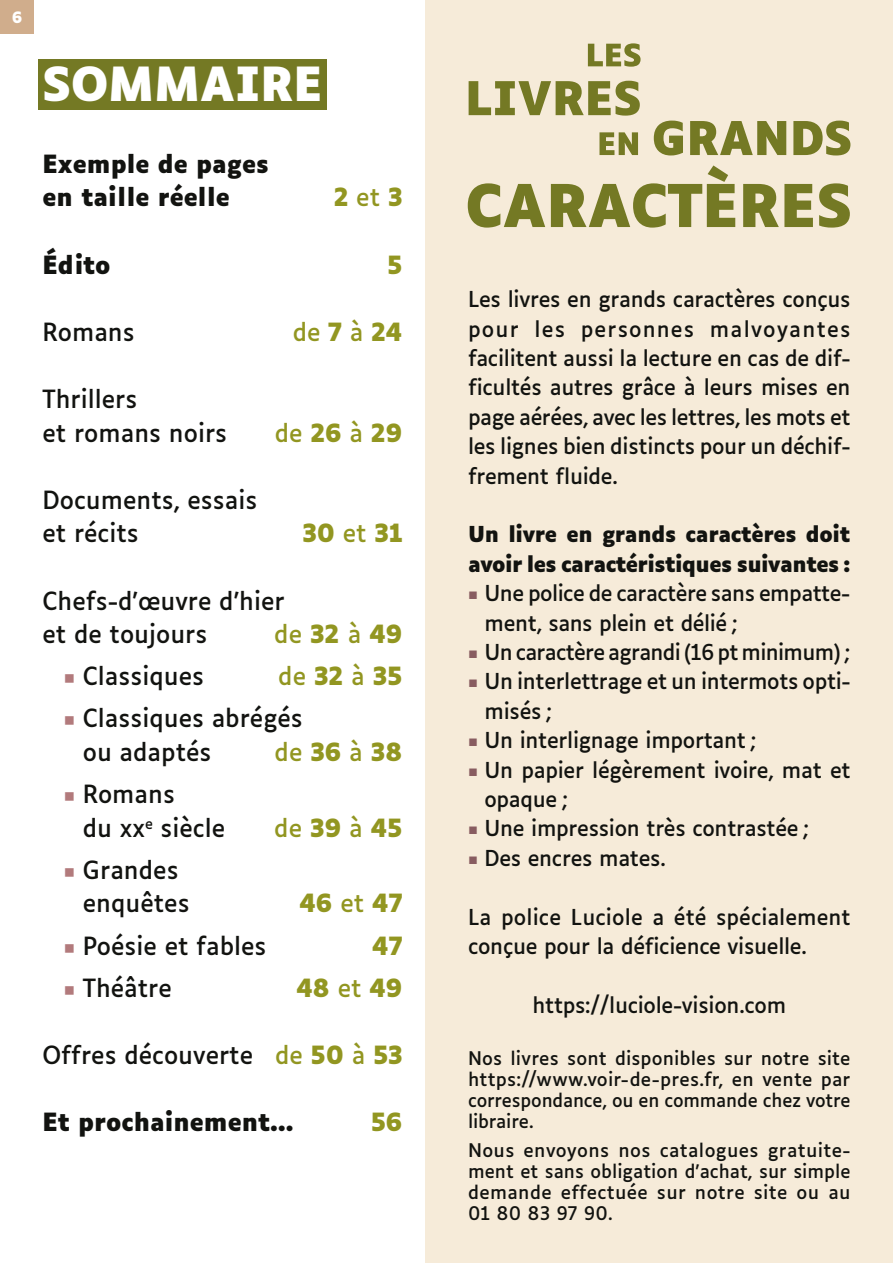
<style>
.page{position:relative;width:893px;height:1263px;background:#fff}
.page>*{position:absolute;margin:0;border:0;box-sizing:border-box;transform-origin:0 0}
.t1{font:700 45px "Luciole";color:#fff}
.t2{font:24px/33.6px "Luciole";color:#121310}
.t3{font:700 24px "Luciole";letter-spacing:-.01em;color:#929621}
.t4{font:700 24px/33.6px "Luciole";color:#121310}
.t5{font:24px "Luciole";color:#929621}
.t6{font:21px/29.4px "Luciole";letter-spacing:-.015em;color:#121310;text-align:justify}
.t7{font:700 21px "Luciole";letter-spacing:-.025em;color:#121310}
.t8{font:18px/21px "Luciole";color:#121310;text-align:justify}
.t9{font:700 15px "Luciole";color:#fff}
.s1{font-weight:400}
.s2{font-weight:700}
.s3{color:#929621}
.s4{font-weight:700;color:#929621}
.s5{color:#b27a7c}
.s6{font-weight:700;color:#885c60}
</style>
<div class="page">
<div style="left:0;top:0;width:34px;height:34px;background:#d0ad8c"></div>
<div style="left:425px;top:0;width:468px;height:1263px;background:#f6ebd9"></div>
<div style="left:38px;top:59px;width:289px;height:51px;background:#747924"></div>
<svg style="left:468px;top:165px;width:382px;height:63px"></svg>
<svg style="left:469px;top:81px;width:381px;height:74px"></svg>
<svg style="left:588px;top:43px;width:53px;height:24px"></svg>
<p class="t9" style="left:12px;top:9px;width:12px">6</p>
<h1 class="t1" style="left:43px;top:59px;width:281px">SOMMAIRE</h1>
<p class="t4" style="left:43px;top:148px;width:228px">Exemple de pages en taille réelle</p>
<p class="t3" style="left:334px;top:184px;width:70px">2 <span class="s1">et</span> 3</p>
<p class="t4" style="left:43px;top:248px;width:70px">Édito</p>
<p class="t3" style="left:387px;top:251px;width:17px">5</p>
<p class="t2" style="left:43px;top:313px;width:94px">Romans</p>
<p class="t5" style="left:293px;top:310px;width:111px">de <span class="s2">7</span> à <span class="s2">24</span></p>
<p class="t2" style="left:42px;top:380px;width:186px">Thrillers<br>et romans noirs</p>
<p class="t2" style="left:42px;top:481px;width:216px">Documents, essais et récits</p>
<p class="t3" style="left:275px;top:419px;width:129px"><span class="s1">de</span> 26 <span class="s1">à</span> 29</p>
<p class="t3" style="left:302px;top:520px;width:102px">30 <span class="s1">et</span> 31</p>
<p class="t2" style="left:42px;top:582px;width:244px">Chefs-d’œuvre d’hier et de toujours</p>
<p class="t3" style="left:274px;top:621px;width:130px"><span class="s1">de</span> 32 <span class="s1">à</span> 49</p>
<p class="t2" style="left:64px;top:653px;width:340px;line-height:42.2px;text-indent:215px"><span class="s3">de</span> <span class="s4">32</span> <span class="s3">à</span> <span class="s4">35 </span><span class="s5">◼</span> Classiques abrégés</p>
<p class="t2" style="left:83px;top:733px;width:130px">ou adaptés</p>
<p class="t3" style="left:275px;top:739px;width:129px"><span class="s1">de</span> 36 <span class="s1">à</span> 38</p>
<p class="t2" style="left:83px;top:775px;width:144px;text-indent:-19px"><span class="s5">◼</span> Romans<br>du xx<sup>e</sup> siècle</p>
<p class="t2" style="left:64px;top:657px;width:142px"><span class="s5">◼</span> Classiques</p>
<p class="t3" style="left:274px;top:814px;width:130px"><span class="s1">de</span> 39 <span class="s1">à</span> 45</p>
<p class="t2" style="left:83px;top:851px;width:108px;text-indent:-19px"><span class="s5">◼</span> Grandes enquêtes</p>
<p class="t3" style="left:299px;top:890px;width:105px">46 <span class="s1">et</span> 47</p>
<p class="t2" style="left:64px;top:927px;width:204px"><span class="s5">◼</span> Poésie et fables</p>
<p class="t3" style="left:372px;top:932px;width:32px">47</p>
<p class="t2" style="left:64px;top:969px;width:110px"><span class="s5">◼</span> Théâtre</p>
<p class="t3" style="left:296px;top:974px;width:108px">48 <span class="s1">et</span> 49</p>
<p class="t2" style="left:42px;top:1036px;width:362px">Offres découverte <span class="s3">de</span> <span class="s4">50</span> <span class="s3">à</span> <span class="s4">53</span></p>
<p class="t4" style="left:42px;top:1106px;width:253px">Et prochainement…</p>
<p class="t3" style="left:371px;top:1109px;width:33px">56</p>
<p class="t6" style="left:468px;top:283px;width:384px">Les livres en grands caractères conçus pour les personnes malvoyantes facilitent aussi la lecture en cas de dif&shy;ficultés autres grâce à leurs mises en page aérées, avec les lettres, les mots et les lignes bien distincts pour un déchif&shy;frement fluide.</p>
<p class="t7" style="left:468px;top:523px;width:384px">Un livre en grands caractères doit</p>
<p class="t7" style="left:468px;top:552px;width:384px">avoir les caractéristiques suivantes :</p>
<p class="t6" style="left:468px;top:577px;width:384px"><span class="s6">◼</span> Une police de caractère sans empatte-</p>
<p class="t6" style="left:484px;top:606px;width:255px">ment, sans plein et délié ;</p>
<p class="t6" style="left:468px;top:636px;width:384px"><span class="s6">◼</span> Un caractère agrandi (16 pt minimum) ;</p>
<p class="t6" style="left:468px;top:665px;width:384px"><span class="s6">◼</span> Un interlettrage et un intermots opti-</p>
<p class="t6" style="left:484px;top:694px;width:69px">misés ;</p>
<p class="t6" style="left:468px;top:724px;width:290px"><span class="s6">◼</span> Un interlignage important ;</p>
<p class="t6" style="left:468px;top:753px;width:384px"><span class="s6">◼</span> Un papier légèrement ivoire, mat et</p>
<p class="t6" style="left:484px;top:783px;width:85px">opaque ;</p>
<p class="t6" style="left:468px;top:812px;width:342px"><span class="s6">◼</span> Une impression très contrastée ;</p>
<p class="t6" style="left:468px;top:841px;width:199px"><span class="s6">◼</span> Des encres mates.</p>
<p class="t6" style="left:468px;top:900px;width:384px">La police Luciole a été spécialement conçue pour la déficience visuelle.</p>
<p class="t6" style="left:532px;top:988px;width:255px">https://luciole-vision.com</p>
<p class="t8" style="left:468px;top:1046px;width:384px">Nos livres sont disponibles sur notre site https://www.voir-de-pres.fr, en vente par correspondance, ou en commande chez votre libraire.</p>
<p class="t8" style="left:468px;top:1139px;width:384px">Nous envoyons nos catalogues gratuite&shy;ment et sans obligation d’achat, sur simple demande effectuée sur notre site ou au 01 80 83 97 90.</p>
</div>
